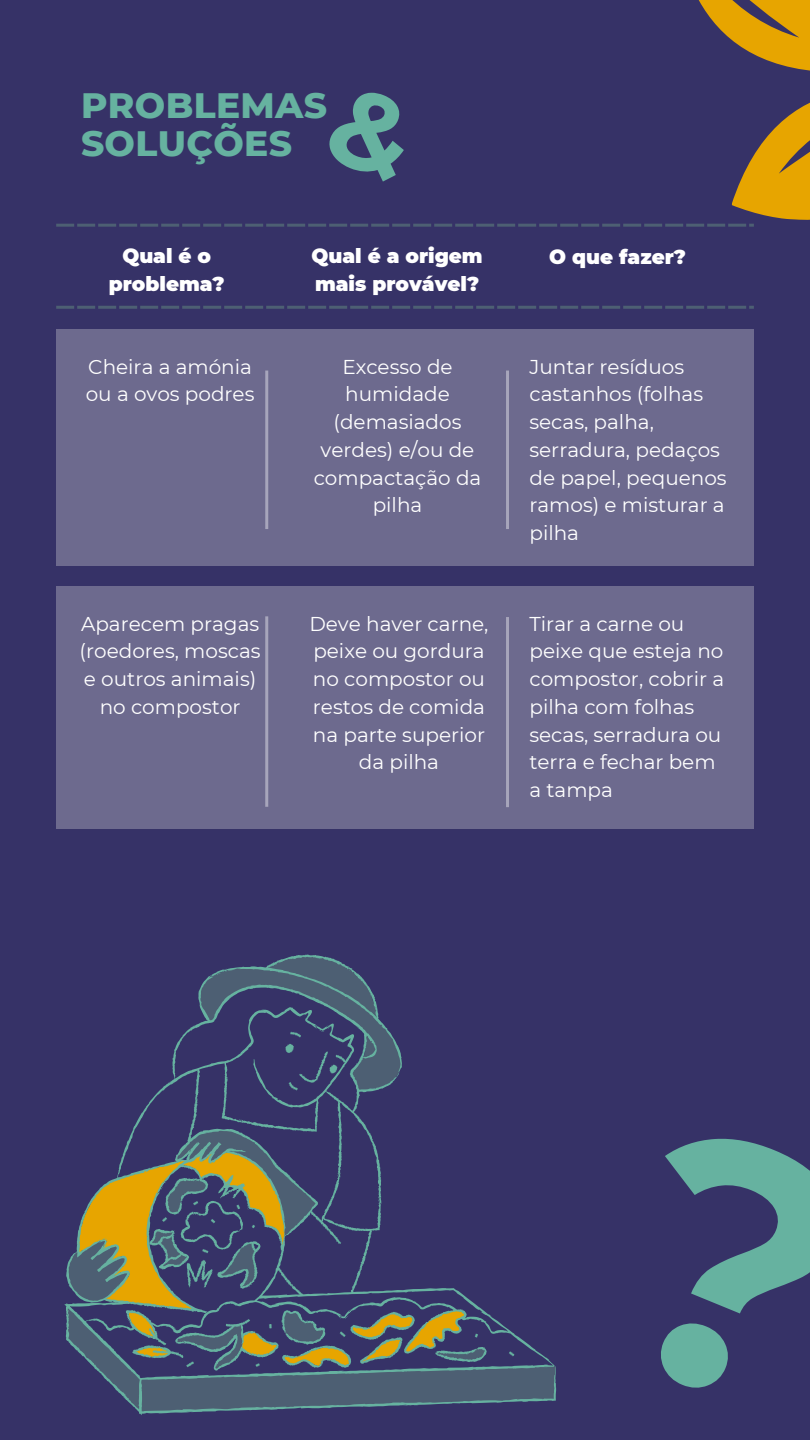
<style>
.page{position:relative;width:810px;height:1440px;background:#363267}
.page>*{position:absolute;margin:0;border:0;box-sizing:border-box;transform-origin:0 0}
.t1{font:800 36px "Montserrat";letter-spacing:.01em;color:#66b2a0}
.t2{font:20px/27.8px "Montserrat";color:#fff}
.t3{font:900 20px/27.8px "Montserrat";color:#fff;text-align:center}
</style>
<div class="page">
<svg style="left:64px;top:955px;width:492px;height:460px"></svg>
<div style="left:56px;top:330px;width:698px;height:236px;background:#6d6a8e"></div>
<div style="left:56px;top:587px;width:698px;height:242px;background:#6d6a8e"></div>
<svg style="left:56px;top:306px;width:698px;height:3px;background:#475570"></svg>
<hr style="left:265px;top:371px;width:3px;height:158px;background:#fff">
<hr style="left:265px;top:616px;width:3px;height:191px;background:#fff">
<hr style="left:506px;top:371px;width:3px;height:158px;background:#fff">
<hr style="left:506px;top:617px;width:3px;height:190px;background:#fff">
<svg style="left:56px;top:0;width:754px;height:227px"></svg>
<p class="t1" style="left:81px;top:83px;width:248px">PROBLEMAS</p>
<p class="t1" style="left:81px;top:121px;width:213px">SOLUÇÕES</p>
<p class="t3" style="left:109px;top:242px;width:117px">Qual é o problema?</p>
<p class="t3" style="left:311px;top:242px;width:173px">Qual é a origem</p>
<p class="t3" style="left:549px;top:243px;width:138px">O que fazer?</p>
<p class="t3" style="left:315px;top:270px;width:166px">mais provável?</p>
<p class="t2" style="left:86px;top:353px;width:170px">Cheira a amónia ou a ovos podres</p>
<p class="t2" style="left:314px;top:353px;width:169px;text-align:center">Excesso de humidade (demasiados verdes) e/ou de compactação da pilha</p>
<p class="t2" style="left:529px;top:353px;width:199px">Juntar resíduos castanhos (folhas secas, palha, serradura, pedaços de papel, pequenos ramos) e misturar a pilha</p>
<p class="t2" style="left:80px;top:610px;width:182px;text-align:center">Aparecem pragas (roedores, moscas e outros animais) no compostor</p>
<p class="t2" style="left:309px;top:610px;width:181px;text-align:center">Deve haver carne, peixe ou gordura no compostor ou restos de comida na parte superior da pilha</p>
<p class="t2" style="left:529px;top:610px;width:196px">Tirar a carne ou peixe que esteja no compostor, cobrir a pilha com folhas secas, serradura ou terra e fechar bem a tampa</p>
</div>
